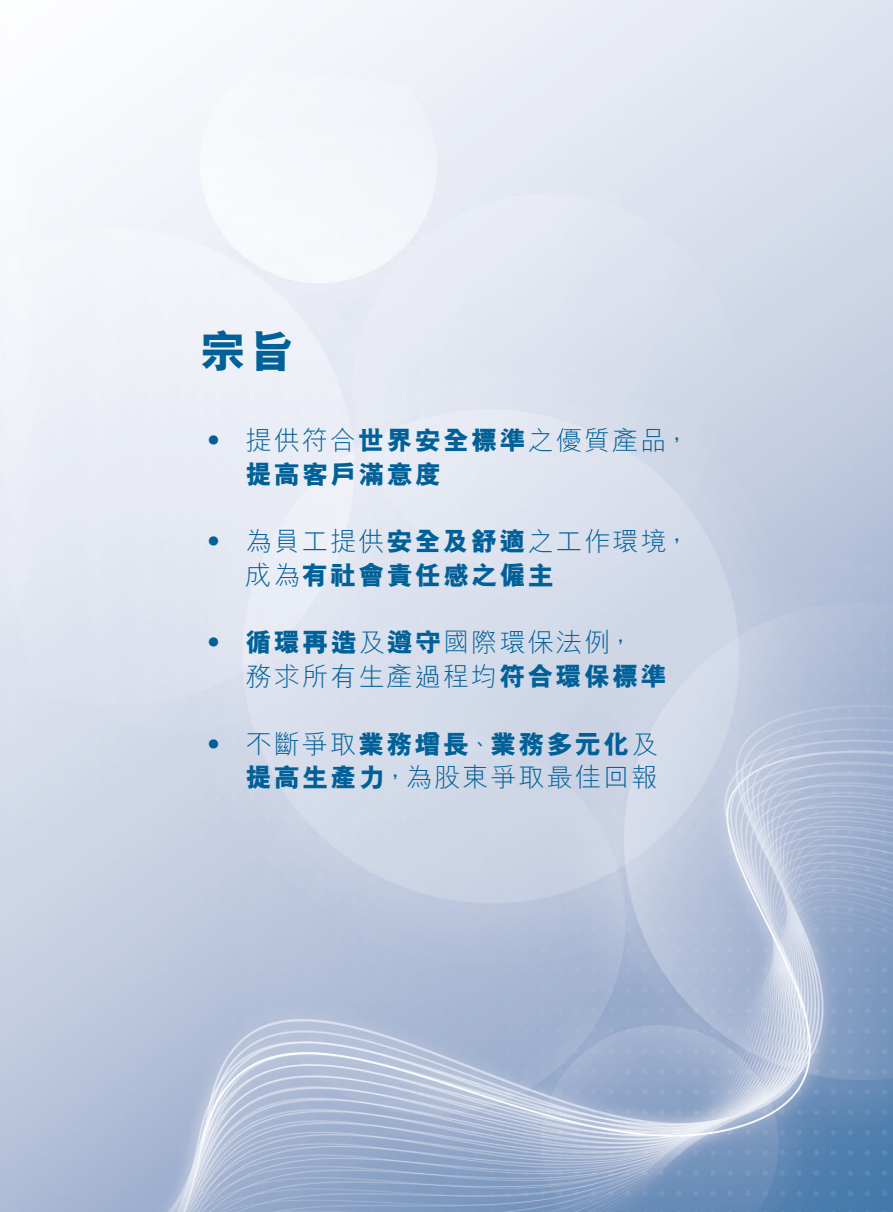
<style>
.page{position:relative;width:893px;height:1212px;background:#fff}
.page>*{position:absolute;margin:0;border:0;box-sizing:border-box;transform-origin:0 0}
.Body_Text{font:800 45px "M Hei HK";color:#006098}
.Body_Text-2{font:300 26.25px "M Hei HK";letter-spacing:.075em;color:#006098}
.Body_Text-3{font:800 26.25px "M Hei HK";letter-spacing:.075em;color:#006098}
.s1{font-weight:800}
.s2{font-weight:300}
</style>
<div class="page">
<img style="left:1px;top:0;width:892px;height:1212px">
<img style="left:0;top:0;width:1px;height:1212px">
<p class="Body_Text" style="left:201px;top:328px;width:95px">宗旨</p>
<p class="Body_Text-2" style="left:201px;top:427px;width:28px">‧</p>
<p class="Body_Text-2" style="left:201px;top:528px;width:28px">‧</p>
<p class="Body_Text-2" style="left:201px;top:629px;width:28px">‧</p>
<p class="Body_Text-2" style="left:201px;top:730px;width:28px">‧</p>
<p class="Body_Text-2" style="left:246px;top:427px;width:446px">提供符合<span class="s1">世界安全標準</span>之優質產品，</p>
<p class="Body_Text-3" style="left:246px;top:461px;width:197px">提高客戶滿意度</p>
<p class="Body_Text-2" style="left:246px;top:528px;width:446px">為員工提供<span class="s1">安全及舒適</span>之工作環境，</p>
<p class="Body_Text-3" style="left:246px;top:562px;width:310px"><span class="s2">成為</span>有社會責任感之僱主</p>
<p class="Body_Text-2" style="left:246px;top:629px;width:390px"><span class="s1">循環再造</span>及<span class="s1">遵守</span>國際環保法例，</p>
<p class="Body_Text-2" style="left:246px;top:663px;width:422px">務求所有生產過程均<span class="s1">符合環保標準</span></p>
<p class="Body_Text-3" style="left:246px;top:731px;width:414px"><span class="s2">不斷爭取</span>業務增長<span class="s2">、</span>業務多元化<span class="s2">及</span></p>
<p class="Body_Text-2" style="left:246px;top:764px;width:413px"><span class="s1">提高生產力</span>，為股東爭取最佳回報</p>
</div>
